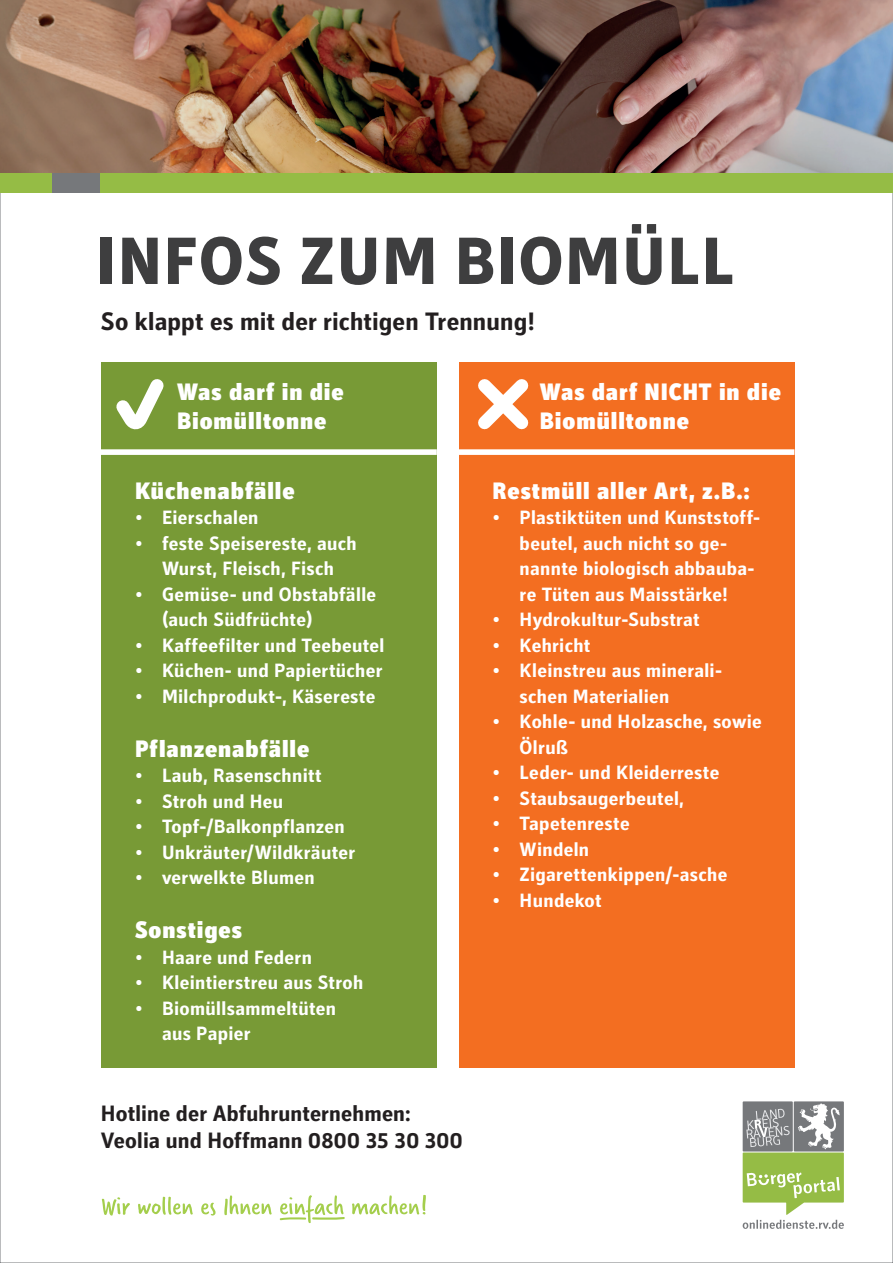
<style>
.page{position:relative;width:893px;height:1263px;background:#fff}
.page>*{position:absolute;margin:0;border:0;box-sizing:border-box;transform-origin:0 0}
.t1{font:800 67.5px "Secca";letter-spacing:.03em;color:#3e3e3f}
.t2{font:700 25.5px "Secca";letter-spacing:.005em;color:#231f20}
.t3{font:900 24px/28.5px "Secca";letter-spacing:.04em;color:#fff}
.t4{font:700 22.5px/27px "Secca";letter-spacing:.005em;color:#231f20}
.t5{font:700 19.5px/25.5px "Secca";letter-spacing:.015em;color:#fff}
</style>
<div class="page">
<img style="left:0;top:0;width:893px;height:173px">
<div style="left:51px;top:173px;width:51px;height:19px;background:#76787b"></div>
<div style="left:101px;top:173px;width:792px;height:19px;background:#95bc45"></div>
<div style="left:0;top:173px;width:51px;height:19px;background:#95bc45"></div>
<svg style="left:102px;top:1197px;width:28px;height:18px"></svg>
<svg style="left:138px;top:1197px;width:55px;height:18px"></svg>
<svg style="left:201px;top:1203px;width:15px;height:12px"></svg>
<svg style="left:224px;top:1195px;width:48px;height:20px"></svg>
<svg style="left:352px;top:1195px;width:74px;height:20px"></svg>
<svg style="left:279px;top:1195px;width:66px;height:28px"></svg>
<div style="left:743px;top:1101px;width:50px;height:50px;background:#76787b"></div>
<div style="left:794px;top:1101px;width:50px;height:50px;background:#76787b"></div>
<svg style="left:743px;top:1103px;width:101px;height:126px"></svg>
<div style="left:101px;top:362px;width:336px;height:705px;background:#789a36"></div>
<div style="left:459px;top:362px;width:335px;height:705px;background:#f36e21"></div>
<div style="left:101px;top:449px;width:336px;height:6px;background:#fff"></div>
<div style="left:459px;top:449px;width:335px;height:6px;background:#fff"></div>
<svg style="left:116px;top:379px;width:48px;height:51px"></svg>
<svg style="left:478px;top:379px;width:51px;height:51px"></svg>
<h1 class="t1" style="left:97px;top:221px;width:639px">INFOS ZUM BIOMÜLL</h1>
<h2 class="t2" style="left:101px;top:306px;width:435px">So klappt es mit der richtigen Trennung!</h2>
<p class="t3" style="left:177px;top:378px;width:168px">Was darf in die<br>Biomülltonne</p>
<p class="t3" style="left:540px;top:378px;width:243px">Was darf NICHT in die<br>Biomülltonne</p>
<p class="t3" style="left:135px;top:477px;width:161px">Küchenabfälle</p>
<p class="t5" style="left:135px;top:505px;width:125px">• Eierschalen</p>
<p class="t5" style="left:135px;top:531px;width:223px;text-align:center">• feste Speisereste, auch<br>Wurst, Fleisch, Fisch</p>
<p class="t5" style="left:162px;top:582px;width:216px;text-indent:-27px">• Gemüse- und Obstabfälle (auch Südfrüchte)</p>
<p class="t5" style="left:135px;top:633px;width:251px">• Kaffeefilter und Teebeutel</p>
<p class="t5" style="left:135px;top:658px;width:249px">• Küchen- und Papiertücher</p>
<p class="t5" style="left:135px;top:684px;width:242px">• Milchprodukt-, Käsereste</p>
<p class="t3" style="left:135px;top:735px;width:176px">Pflanzenabfälle</p>
<p class="t5" style="left:135px;top:763px;width:188px">• Laub, Rasenschnitt</p>
<p class="t5" style="left:135px;top:789px;width:150px">• Stroh und Heu</p>
<p class="t5" style="left:135px;top:814px;width:211px">• Topf-/Balkonpflanzen</p>
<p class="t5" style="left:135px;top:840px;width:222px">• Unkräuter/Wildkräuter</p>
<p class="t5" style="left:135px;top:865px;width:181px">• verwelkte Blumen</p>
<p class="t3" style="left:135px;top:916px;width:109px">Sonstiges</p>
<p class="t5" style="left:135px;top:945px;width:178px">• Haare und Federn</p>
<p class="t5" style="left:135px;top:970px;width:230px">• Kleintierstreu aus Stroh</p>
<p class="t5" style="left:162px;top:996px;width:176px;text-indent:-27px">• Biomüllsammeltüten aus Papier</p>
<p class="t4" style="left:101px;top:1100px;width:363px">Hotline der Abfuhrunternehmen:<br>Veolia und Hoffmann 0800 35 30 300</p>
<p class="t3" style="left:493px;top:477px;width:259px">Restmüll aller Art, z.B.:</p>
<p class="t5" style="left:520px;top:505px;width:242px;text-indent:-27px">• Plastiktüten und Kunststoff&shy;beutel, auch nicht so ge&shy;nannte biologisch abbauba&shy;re Tüten aus Maisstärke!</p>
<p class="t5" style="left:493px;top:607px;width:209px">• Hydrokultur-Substrat</p>
<p class="t5" style="left:493px;top:633px;width:99px">• Kehricht</p>
<p class="t5" style="left:520px;top:658px;width:204px;text-indent:-27px">• Kleinstreu aus minerali&shy;schen Materialien</p>
<p class="t5" style="left:520px;top:709px;width:244px;text-indent:-27px">• Kohle- und Holzasche, sowie<br>Ölruß</p>
<p class="t5" style="left:493px;top:760px;width:228px">• Leder- und Kleiderreste</p>
<p class="t5" style="left:493px;top:786px;width:193px">• Staubsaugerbeutel,</p>
<p class="t5" style="left:493px;top:811px;width:139px">• Tapetenreste</p>
<p class="t5" style="left:493px;top:837px;width:98px">• Windeln</p>
<p class="t5" style="left:493px;top:862px;width:236px">• Zigarettenkippen/-asche</p>
<p class="t5" style="left:493px;top:888px;width:111px">• Hundekot</p>
</div>
